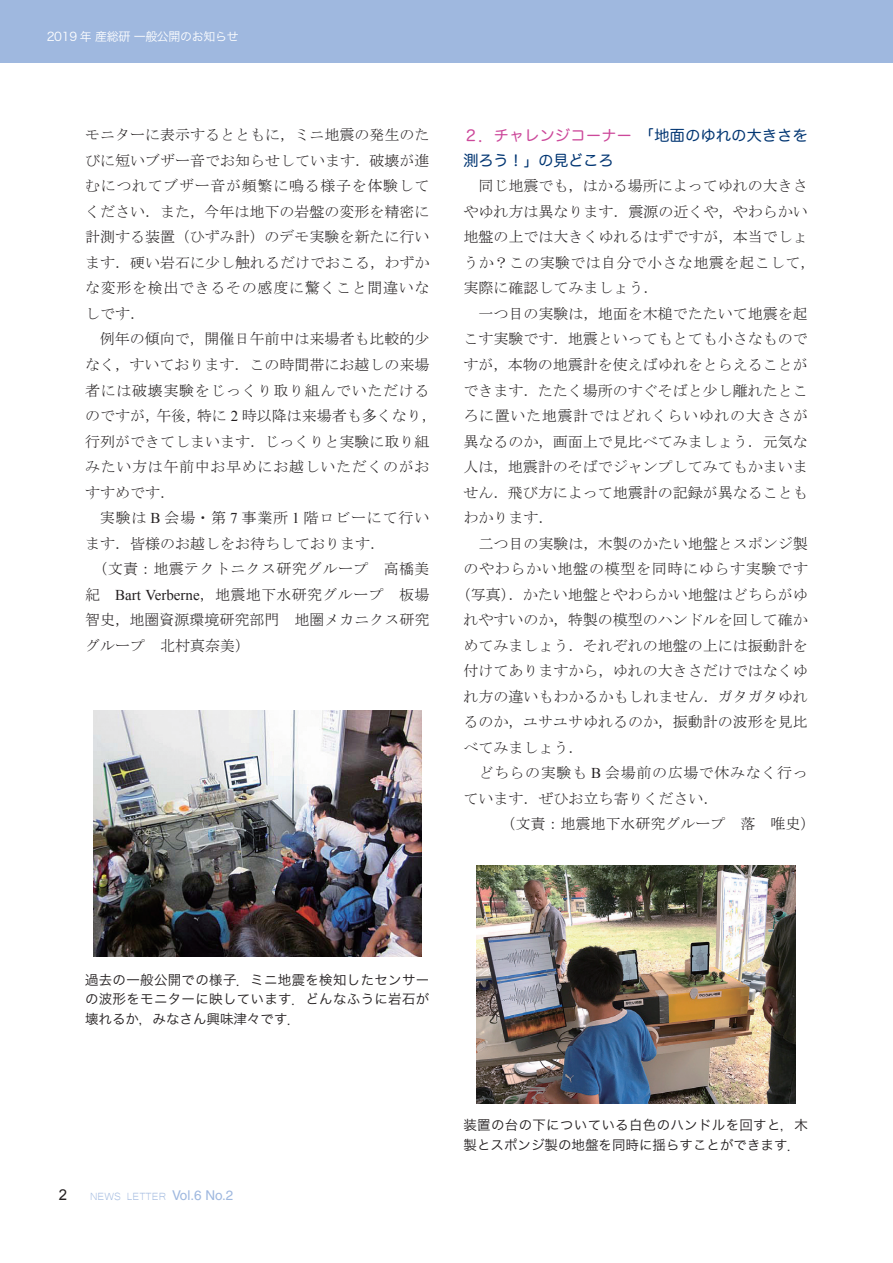
<style>
.page{position:relative;width:893px;height:1263px;background:#fff}
.page>*{position:absolute;margin:0;border:0;box-sizing:border-box;transform-origin:0 0}
.t1{font:15px/25.5px "MS Mincho";color:#231f20;text-align:justify}
.t2{font:15px "MS Mincho";letter-spacing:.025em;color:#231f20}
.t3{font:15px "MS Mincho";letter-spacing:.045em;color:#231f20}
.t4{font:15px/25.5px "Hira Maru Pro W4";letter-spacing:.025em;color:#013572}
.t5{font:15px "MS Mincho";letter-spacing:.055em;color:#231f20}
.t6{font:15px "Arial";color:#231f20}
.t7{font:13.5px/19.5px "Hira Kaku Pro W3";letter-spacing:.02em;color:#231f20;text-align:justify}
.t8{font:13.5px/19.5px "Hira Kaku Pro W3";color:#231f20}
.t9{font:13.5px "Microsoft Yi Baiti";color:#9fb8df}
.t10{font:12px "Hira Kaku Pro W3";letter-spacing:-.03em;color:#fff}
.s1{font-family:"Times New Roman"}
.s2{color:#cc489a}
.s3{font-family:"Helvetica"}
</style>
<div class="page">
<div style="left:0;top:0;width:893px;height:63px;background:#9fb8df"></div>
<img style="left:93px;top:710px;width:328px;height:246px">
<img style="left:476px;top:865px;width:319px;height:238px">
<p class="t10" style="left:47px;top:26px;width:194px">2019 年 産総研 一般公開のお知らせ</p>
<p class="t1" style="left:85px;top:122px;width:346px">モニターに表示するとともに，ミニ地震の発生のたびに短いブザー音でお知らせしています．破壊が進むにつれてブザー音が頻繁に鳴る様子を体験してください．また，今年は地下の岩盤の変形を精密に計測する装置（ひずみ計）のデモ実験を新たに行います．硬い岩石に少し触れるだけでおこる，わずかな変形を検出できるその感度に驚くこと間違いなしです．</p>
<p class="t1" style="left:85px;top:326px;width:353px;text-align:left;text-indent:15px">例年の傾向で，開催日午前中は来場者も比較的少なく，すいております．この時間帯にお越しの来場者には破壊実験をじっくり取り組んでいただけるのですが，午後，特に <span class="s1">2</span> 時以降は来場者も多くなり，行列ができてしまいます．じっくりと実験に取り組みたい方は午前中お早めにお越しいただくのがおすすめです．</p>
<p class="t5" style="left:100px;top:510px;width:331px">実験は <span class="s1">B</span> 会場・第 <span class="s1">7</span> 事業所 <span class="s1">1</span> 階ロビーにて行い</p>
<p class="t1" style="left:85px;top:530px;width:301px">ます．皆様のお越しをお待ちしております．</p>
<p class="t2" style="left:92px;top:561px;width:339px">（文責：地震テクトニクス研究グループ　高橋美</p>
<p class="t2" style="left:85px;top:587px;width:346px">紀　<span class="s1">Bart Verberne</span>，地震地下水研究グループ　板場</p>
<p class="t1" style="left:85px;top:607px;width:346px">智史，地圏資源環境研究部門　地圏メカニクス研究</p>
<p class="t1" style="left:85px;top:632px;width:167px">グループ　北村真奈美）</p>
<p class="t4" style="left:463px;top:121px;width:346px"><span class="s2">２．チャレンジコーナー　</span>「地面のゆれの大きさを測ろう！」の見どころ</p>
<p class="t1" style="left:463px;top:173px;width:353px;text-align:left;text-indent:15px">同じ地震でも，はかる場所によってゆれの大きさやゆれ方は異なります．震源の近くや，やわらかい地盤の上では大きくゆれるはずですが，本当でしょうか？この実験では自分で小さな地震を起こして，実際に確認してみましょう．</p>
<p class="t1" style="left:463px;top:301px;width:346px;text-indent:15px">一つ目の実験は，地面を木槌でたたいて地震を起こす実験です．地震といってもとても小さなものですが，本物の地震計を使えばゆれをとらえることができます．たたく場所のすぐそばと少し離れたところに置いた地震計ではどれくらいゆれの大きさが異なるのか，画面上で見比べてみましょう．元気な人は，地震計のそばでジャンプしてみてもかまいません．飛び方によって地震計の記録が異なることもわかります．</p>
<p class="t1" style="left:478px;top:530px;width:331px">二つ目の実験は，木製のかたい地盤とスポンジ製</p>
<p class="t3" style="left:463px;top:561px;width:346px">のやわらかい地盤の模型を同時にゆらす実験です</p>
<p class="t1" style="left:456px;top:581px;width:353px">（写真）．かたい地盤とやわらかい地盤はどちらがゆ</p>
<p class="t1" style="left:463px;top:607px;width:346px">れやすいのか，特製の模型のハンドルを回して確か</p>
<p class="t1" style="left:463px;top:632px;width:346px">めてみましょう．それぞれの地盤の上には振動計を</p>
<p class="t1" style="left:463px;top:658px;width:346px">付けてありますから，ゆれの大きさだけではなくゆ</p>
<p class="t1" style="left:463px;top:683px;width:346px">れ方の違いもわかるかもしれません．ガタガタゆれ</p>
<p class="t1" style="left:463px;top:709px;width:346px">るのか，ユサユサゆれるのか，振動計の波形を見比</p>
<p class="t1" style="left:463px;top:734px;width:121px">べてみましょう．</p>
<p class="t3" style="left:478px;top:765px;width:331px">どちらの実験も <span class="s1">B</span> 会場前の広場で休みなく行っ</p>
<p class="t1" style="left:463px;top:785px;width:256px">ています．ぜひお立ち寄りください．</p>
<p class="t1" style="left:500px;top:811px;width:316px">（文責：地震地下水研究グループ　落　唯史）</p>
<p class="t7" style="left:85px;top:969px;width:346px">過去の一般公開での様子．ミニ地震を検知したセンサーの波形をモニターに映しています．どんなふうに岩石が壊れるか，みなさん興味津々です．</p>
<p class="t6" style="left:59px;top:1185px;width:10px">2</p>
<p class="t9" style="left:90px;top:1188px;width:145px">NEWS LETTER <span class="s3">Vol.6 No.2</span></p>
<p class="t8" style="left:463px;top:1114px;width:346px">装置の台の下についている白色のハンドルを回すと，木製とスポンジ製の地盤を同時に揺らすことができます．</p>
</div>
